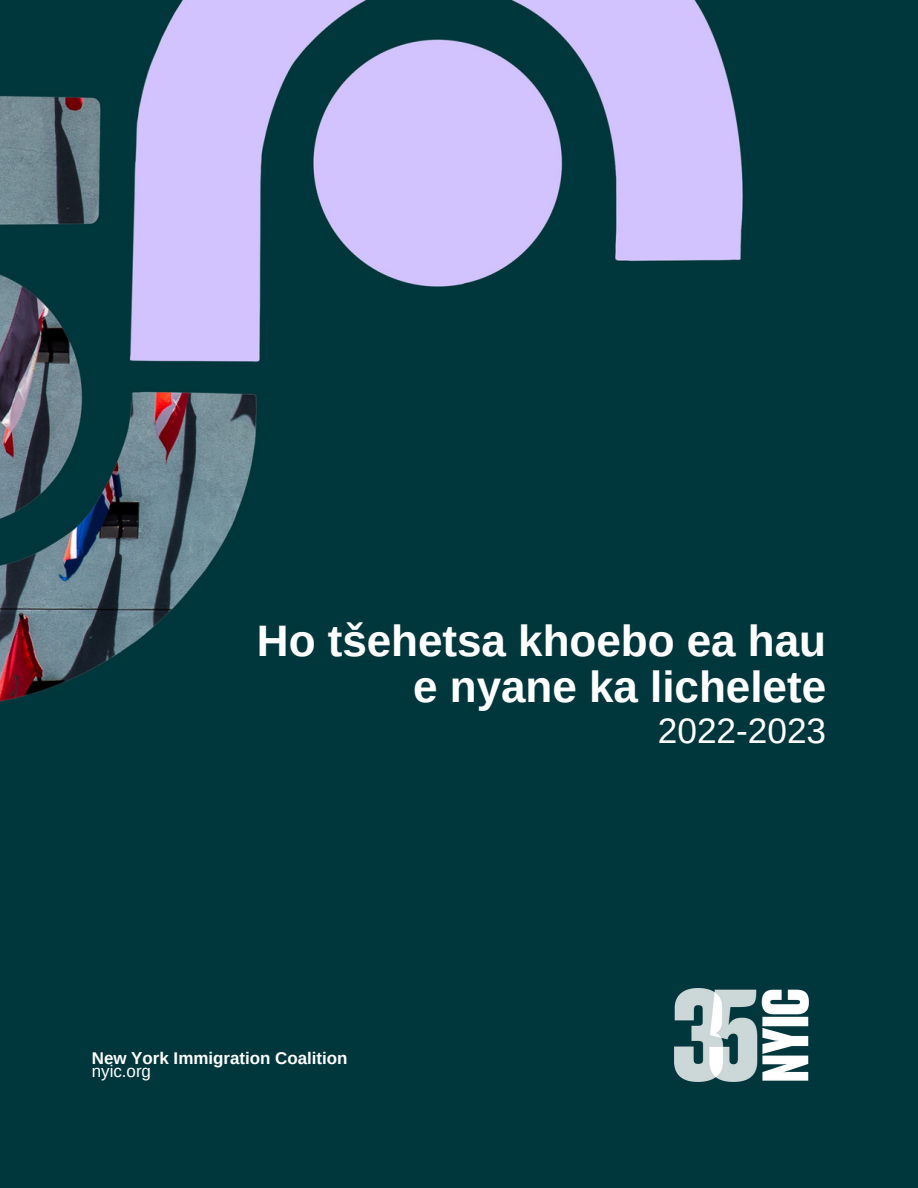
<style>
.page{position:relative;width:918px;height:1188px;background:#fff}
.page>*{position:absolute;margin:0;border:0;box-sizing:border-box;transform-origin:0 0}
.t1{font:700 44.1px "Arimo";color:#fff}
.t2{font:35.25px "Arimo";color:#fff}
.t3{font:700 16.95px "Arimo";color:#fff}
.t4{font:16.95px "Arimo";color:#fff}
</style>
<div class="page">
<img style="left:0;top:0;width:918px;height:1188px">
<img style="left:674px;top:988px;width:134px;height:94px">
<p class="t1" style="left:257px;top:616px;width:571px">Ho tšehetsa khoebo ea hau</p>
<p class="t1" style="left:413px;top:662px;width:414px">e nyane ka lichelete</p>
<p class="t2" style="left:658px;top:711px;width:170px">2022-2023</p>
<p class="t3" style="left:92px;top:1049px;width:257px">New York Immigration Coalition</p>
<p class="t4" style="left:92px;top:1061px;width:61px">nyic.org</p>
</div>
